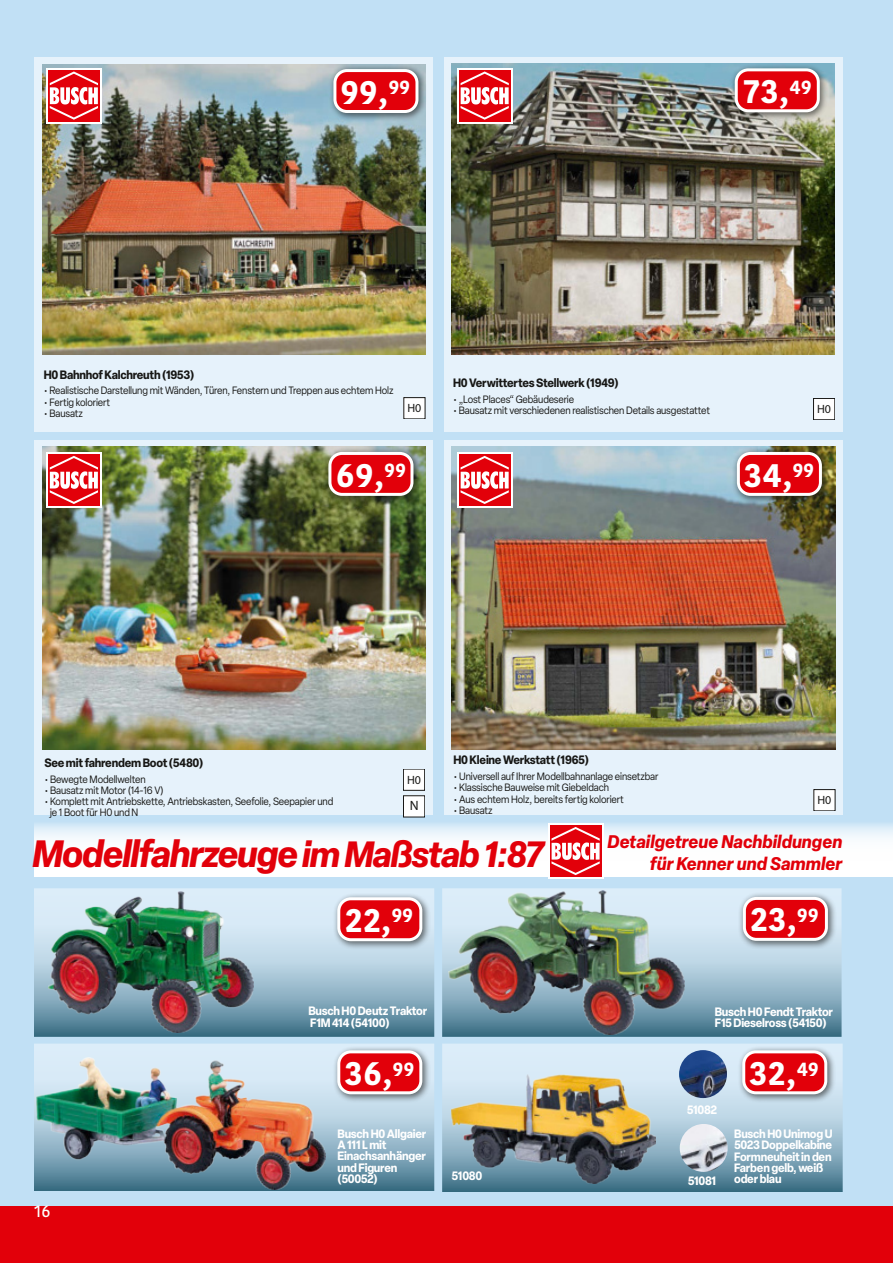
<style>
.page{position:relative;width:893px;height:1263px;background:#c1e0f5}
.page>*{position:absolute;margin:0;border:0;box-sizing:border-box;transform-origin:0 0}
.t1{font:italic 700 37.5px "Elza";letter-spacing:-.03em;color:#e2000a}
.t2{font:700 33px "Kohinoor Gujarati";letter-spacing:.02em;color:#fff}
.t3{font:italic 700 18px "Elza";color:#e2000a}
.t4{font:500 16.5px "Kohinoor Gujarati";color:#fff}
.t5{font:13.5px "Myriad Pro";color:#171715}
.t6{font:700 12px/11.2px "Elza";letter-spacing:-.02em;color:#fff;scale:.93 1}
.t7{font:700 12px "Elza";letter-spacing:-.02em;color:#171715;scale:.93 1}
.t8{font:12px "Myriad Pro";color:#171715}
.t9{font:10.5px/11.2px "Elza";letter-spacing:-.01em;color:#171715;scale:.93 1}
.s1{font-size:36px}
</style>
<div class="page">
<svg style="left:34px;top:823px;width:859px;height:53px;background:#f5fafd"></svg>
<div style="left:444px;top:441px;width:398px;height:374px;background:#e6f2fb"></div>
<img style="left:452px;top:447px;width:383px;height:302px">
<div style="left:732px;top:447px;width:98px;height:57px;background:#171715;opacity:.6"></div>
<div style="left:738px;top:453px;width:82px;height:41px;background:#e2000a;border-radius:12px"></div>
<div style="left:737px;top:452px;width:85px;height:44px;border:3px solid #fff;border-radius:12px"></div>
<div style="left:814px;top:789px;width:21px;height:22px;background:#fff"></div>
<div style="left:34px;top:441px;width:399px;height:374px;background:#e6f2fb"></div>
<img style="left:42px;top:447px;width:383px;height:302px">
<div style="left:403px;top:769px;width:22px;height:21px;background:#fff"></div>
<div style="left:403px;top:769px;width:22px;height:21px;border:1px solid #171715"></div>
<div style="left:403px;top:796px;width:22px;height:21px;background:#fff"></div>
<div style="left:323px;top:447px;width:99px;height:57px;background:#171715;opacity:.6"></div>
<div style="left:330px;top:453px;width:82px;height:41px;background:#e2000a;border-radius:12px"></div>
<div style="left:328px;top:452px;width:85px;height:44px;border:3px solid #fff;border-radius:12px"></div>
<div style="left:444px;top:58px;width:398px;height:374px;background:#e6f2fb"></div>
<img style="left:452px;top:63px;width:382px;height:292px">
<div style="left:813px;top:398px;width:22px;height:22px;background:#fff"></div>
<div style="left:813px;top:398px;width:22px;height:22px;border:1px solid #171715"></div>
<div style="left:730px;top:63px;width:98px;height:58px;background:#171715;opacity:.6"></div>
<div style="left:736px;top:70px;width:82px;height:41px;background:#e2000a;border-radius:12px"></div>
<div style="left:735px;top:68px;width:85px;height:44px;border:3px solid #fff;border-radius:12px"></div>
<div style="left:34px;top:58px;width:399px;height:374px;background:#e6f2fb"></div>
<img style="left:42px;top:64px;width:383px;height:290px">
<div style="left:404px;top:398px;width:21px;height:21px;background:#fff"></div>
<div style="left:328px;top:64px;width:99px;height:58px;background:#171715;opacity:.6"></div>
<div style="left:335px;top:71px;width:82px;height:40px;background:#e2000a;border-radius:12px"></div>
<div style="left:333px;top:69px;width:85px;height:44px;border:3px solid #fff;border-radius:12px"></div>
<div style="left:46px;top:452px;width:55px;height:55px;background:#fff"></div>
<div style="left:48px;top:454px;width:52px;height:52px;background:#e2000a"></div>
<svg style="left:50px;top:456px;width:48px;height:48px"></svg>
<svg style="left:457px;top:452px;width:55px;height:55px"></svg>
<div style="left:459px;top:454px;width:51px;height:52px;background:linear-gradient(to right,#e2000a,#e2000a)"></div>
<svg style="left:461px;top:456px;width:48px;height:48px;background:#eb575d"></svg>
<svg style="left:46px;top:68px;width:55px;height:55px"></svg>
<div style="left:48px;top:70px;width:52px;height:51px;background:linear-gradient(to bottom,#e2000a,#e2000a)"></div>
<svg style="left:50px;top:71px;width:48px;height:49px;background:#eb565c"></svg>
<svg style="left:457px;top:68px;width:55px;height:55px"></svg>
<svg style="left:459px;top:70px;width:51px;height:51px"></svg>
<svg style="left:461px;top:71px;width:48px;height:49px;background:#eb555c"></svg>
<img style="left:35px;top:1044px;width:399px;height:147px">
<img style="left:442px;top:888px;width:400px;height:148px">
<img style="left:34px;top:889px;width:400px;height:147px">
<img style="left:443px;top:1044px;width:399px;height:147px">
<img style="left:49px;top:891px;width:205px;height:142px">
<div style="left:332px;top:892px;width:99px;height:58px;background:#171715;opacity:.6"></div>
<div style="left:339px;top:899px;width:82px;height:41px;background:#e2000a;border-radius:12px"></div>
<div style="left:337px;top:897px;width:85px;height:44px;border:3px solid #fff;border-radius:12px"></div>
<img style="left:36px;top:1057px;width:289px;height:132px">
<div style="left:332px;top:1045px;width:99px;height:58px;background:#171715;opacity:.6"></div>
<div style="left:339px;top:1052px;width:82px;height:41px;background:#e2000a;border-radius:12px"></div>
<div style="left:337px;top:1050px;width:85px;height:44px;border:3px solid #fff;border-radius:12px"></div>
<img style="left:449px;top:891px;width:235px;height:143px">
<div style="left:738px;top:892px;width:98px;height:57px;background:#171715;opacity:.6"></div>
<div style="left:744px;top:898px;width:82px;height:41px;background:#e2000a;border-radius:12px"></div>
<div style="left:743px;top:897px;width:85px;height:44px;border:3px solid #fff;border-radius:12px"></div>
<img style="left:452px;top:1075px;width:203px;height:109px">
<div style="left:737px;top:1045px;width:99px;height:58px;background:#171715;opacity:.6"></div>
<div style="left:744px;top:1052px;width:82px;height:41px;background:#e2000a;border-radius:12px"></div>
<div style="left:742px;top:1050px;width:85px;height:44px;border:3px solid #fff;border-radius:12px"></div>
<img style="left:679px;top:1050px;width:48px;height:48px;border-radius:24px">
<img style="left:680px;top:1124px;width:48px;height:48px;border-radius:24px">
<div style="left:0;top:1206px;width:893px;height:57px;background:#e2000a"></div>
<svg style="left:548px;top:823px;width:55px;height:55px"></svg>
<div style="left:550px;top:825px;width:51px;height:52px;background:#e2000a"></div>
<svg style="left:551px;top:827px;width:49px;height:48px"></svg>
<h2 class="t2" style="left:341px;top:80px;width:71px">99,<sup>99</sup></h2>
<h2 class="t2" style="left:744px;top:79px;width:69px">73,<sup>49</sup></h2>
<p class="t7" style="left:44px;top:367px;width:163px">H0 Bahnhof Kalchreuth (1953)</p>
<p class="t9" style="left:44px;top:385px;width:378px">• Realistische Darstellung mit Wänden, Türen, Fenstern und Treppen aus echtem Holz</p>
<p class="t9" style="left:44px;top:396px;width:73px">• Fertig koloriert</p>
<p class="t9" style="left:44px;top:407px;width:44px">• Bausatz</p>
<p class="t8" style="left:407px;top:404px;width:15px">H0</p>
<h2 class="t2" style="left:336px;top:463px;width:72px">69,<sup>99</sup></h2>
<p class="t7" style="left:453px;top:376px;width:180px">H0 Verwittertes Stellwerk (1949)</p>
<p class="t9" style="left:453px;top:393px;width:132px">• „Lost Places“ Gebäudeserie</p>
<p class="t9" style="left:453px;top:404px;width:278px">• Bausatz mit verschiedenen realistischen Details ausgestattet</p>
<p class="t8" style="left:817px;top:404px;width:15px">H0</p>
<h2 class="t2" style="left:744px;top:463px;width:71px">34,<sup>99</sup></h2>
<p class="t7" style="left:44px;top:755px;width:172px">See mit fahrendem Boot (5480)</p>
<p class="t9" style="left:44px;top:773px;width:110px">• Bewegte Modellwelten</p>
<p class="t9" style="left:44px;top:784px;width:129px">• Bausatz mit Motor (14-16 V)</p>
<p class="t9" style="left:50px;top:795px;width:306px;text-indent:-5px">• Komplett mit Antriebskette, Antriebskasten, Seefolie, Seepapier und je 1 Boot für H0 und N</p>
<p class="t8" style="left:407px;top:775px;width:15px">H0</p>
<p class="t5" style="left:410px;top:801px;width:10px">N</p>
<p class="t7" style="left:453px;top:753px;width:147px">H0 Kleine Werkstatt (1965)</p>
<p class="t9" style="left:453px;top:771px;width:222px">• Universell auf Ihrer Modellbahnanlage einsetzbar</p>
<p class="t9" style="left:453px;top:782px;width:169px">• Klassische Bauweise mit Giebeldach</p>
<p class="t9" style="left:453px;top:793px;width:185px">• Aus echtem Holz, bereits fertig koloriert</p>
<p class="t9" style="left:453px;top:804px;width:44px">• Bausatz</p>
<p class="t8" style="left:817px;top:795px;width:15px">H0</p>
<h1 class="t1" style="left:32px;top:839px;width:513px">Modellfahrzeuge <span class="s1">im Maßstab 1:87</span></h1>
<h3 class="t3" style="left:608px;top:835px;width:236px">Detailgetreue Nachbildungen</h3>
<h3 class="t3" style="left:650px;top:856px;width:194px">für Kenner und Sammler</h3>
<h2 class="t2" style="left:345px;top:908px;width:70px">22,<sup>99</sup></h2>
<h2 class="t2" style="left:750px;top:908px;width:70px">23,<sup>99</sup></h2>
<p class="t6" style="left:308px;top:1005px;width:129px">Busch H0 Deutz Traktor<br>F1M 414 (54100)</p>
<h2 class="t2" style="left:345px;top:1061px;width:71px">36,<sup>99</sup></h2>
<p class="t6" style="left:337px;top:1128px;width:97px">Busch H0 Allgaier<br>A 111 L mit<br>Einachsanhänger und Figuren (50052)</p>
<p class="t6" style="left:452px;top:1170px;width:34px">51080</p>
<p class="t6" style="left:715px;top:1006px;width:129px">Busch H0 Fendt Traktor<br>F15 Dieselross (54150)</p>
<h2 class="t2" style="left:750px;top:1061px;width:71px">32,<sup>49</sup></h2>
<p class="t6" style="left:734px;top:1128px;width:107px;text-align:justify">Busch H0 Unimog U 5023 Doppelkabine Formneuheit in den Farben gelb, weiß</p>
<p class="t6" style="left:687px;top:1104px;width:34px">51082</p>
<p class="t6" style="left:688px;top:1175px;width:32px">51081</p>
<p class="t6" style="left:734px;top:1173px;width:52px">oder blau</p>
<h3 class="t4" style="left:34px;top:1201px;width:18px">16</h3>
</div>
